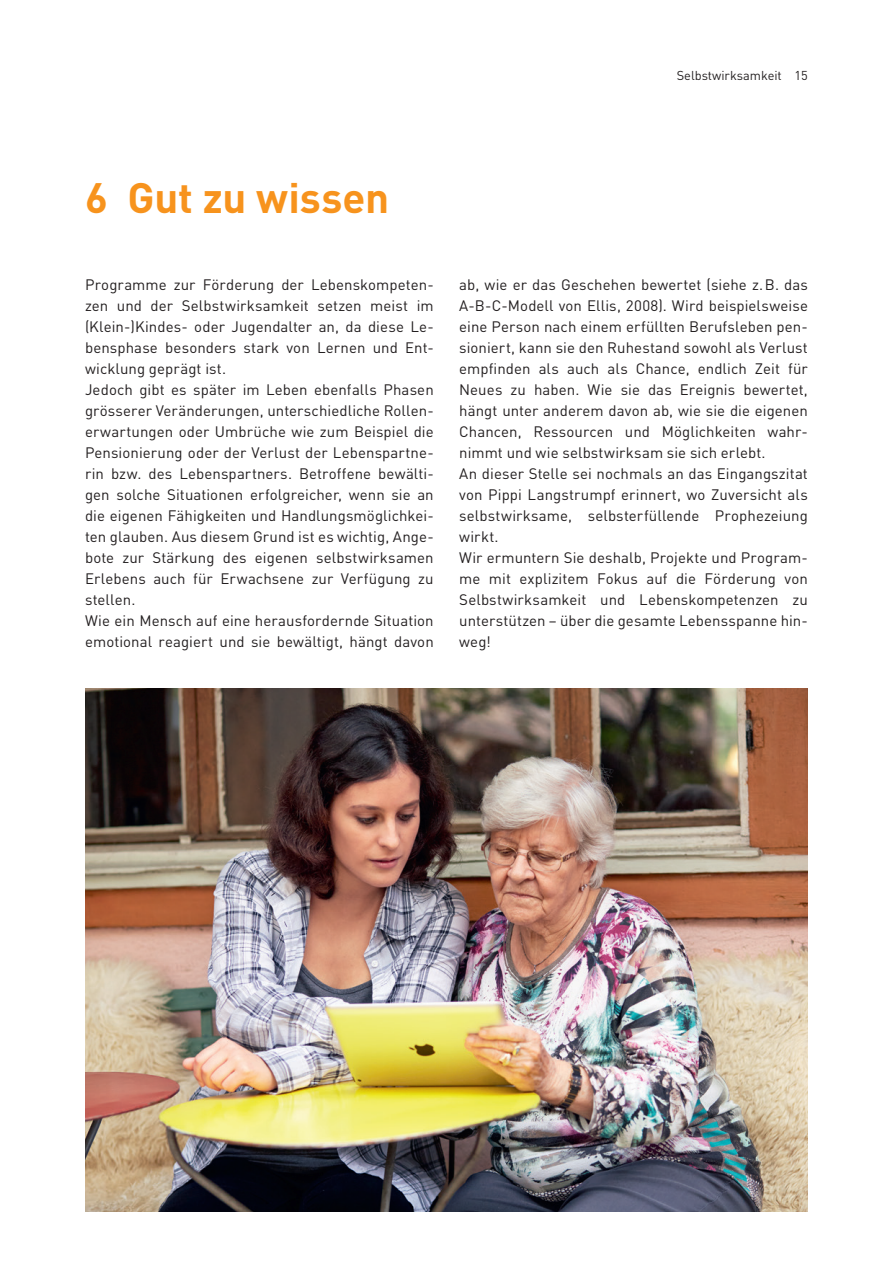
<style>
.page{position:relative;width:893px;height:1263px;background:#fff}
.page>*{position:absolute;margin:0;border:0;box-sizing:border-box;transform-origin:0 0}
.t1{font:700 42px "DINOT";color:#f7931d}
.t2{font:15px/21px "DINOT";letter-spacing:.005em;color:#231f20}
.t3{font:12.75px "DINOT";color:#231f20}
</style>
<div class="page">
<img style="left:85px;top:689px;width:723px;height:523px">
<h1 class="t1" style="left:85px;top:169px;width:306px">6 Gut zu wissen</h1>
<p class="t3" style="left:677px;top:66px;width:133px">Selbstwirksamkeit 15</p>
<p class="t2" style="left:85px;top:273px;width:350px">Programme zur Förderung der Lebenskompeten&shy;zen und der Selbstwirksamkeit setzen meist im (Klein-)Kindes- oder Jugendalter an, da diese Le&shy;bensphase besonders stark von Lernen und Ent&shy;wicklung geprägt ist.<br>Jedoch gibt es später im Leben ebenfalls Phasen grösserer Veränderungen, unterschiedliche Rollen&shy;erwartungen oder Umbrüche wie zum Beispiel die Pensionierung oder der Verlust der Lebenspartne&shy;rin bzw. des Lebenspartners. Betroffene bewälti&shy;gen solche Situationen erfolgreicher, wenn sie an die eigenen Fähigkeiten und Handlungsmöglichkei&shy;ten glauben. Aus diesem Grund ist es wichtig, Ange&shy;bote zur Stärkung des eigenen selbstwirksamen Erlebens auch für Erwachsene zur Verfügung zu stellen.<br>Wie ein Mensch auf eine herausfordernde Situation emotional reagiert und sie bewältigt, hängt davon</p>
<p class="t2" style="left:459px;top:273px;width:350px">ab, wie er das Geschehen bewertet (siehe z.B. das A-B-C-Modell von Ellis, 2008). Wird beispielsweise eine Person nach einem erfüllten Berufsleben pen&shy;sioniert, kann sie den Ruhestand sowohl als Verlust empfinden als auch als Chance, endlich Zeit für Neues zu haben. Wie sie das Ereignis bewertet, hängt unter anderem davon ab, wie sie die eigenen Chancen, Ressourcen und Möglichkeiten wahr&shy;nimmt und wie selbstwirksam sie sich erlebt.<br>An dieser Stelle sei nochmals an das Eingangszitat von Pippi Langstrumpf erinnert, wo Zuversicht als selbstwirksame, selbsterfüllende Prophezeiung wirkt.<br>Wir ermuntern Sie deshalb, Projekte und Program&shy;me mit explizitem Fokus auf die Förderung von Selbstwirksamkeit und Lebenskompetenzen zu unterstützen – über die gesamte Lebensspanne hin&shy;weg!</p>
</div>
